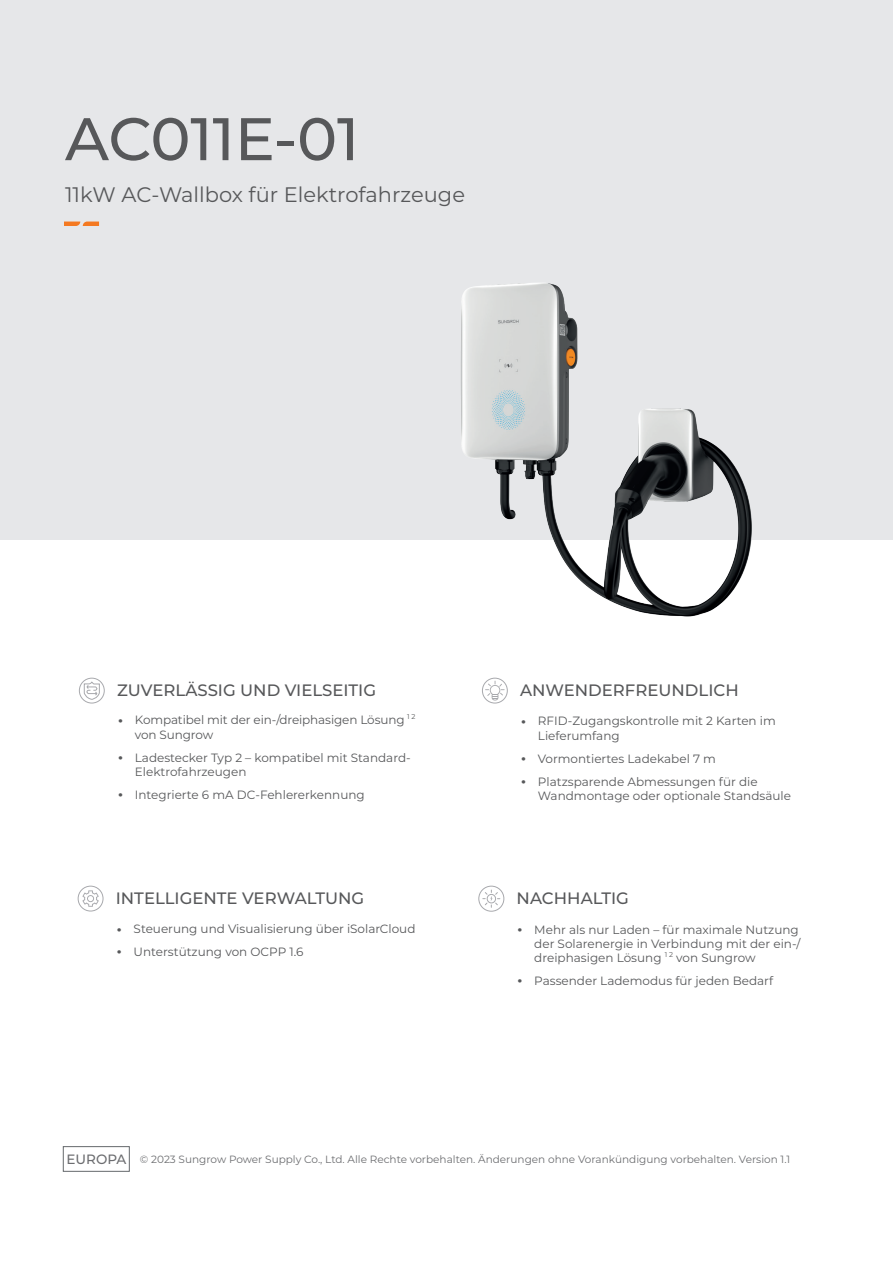
<style>
.page{position:relative;width:893px;height:1263px;background:#fff}
.page>*{position:absolute;margin:0;border:0;box-sizing:border-box;transform-origin:0 0}
.t1{font:500 60px "Montserrat";color:#57585a}
.t2{font:21px "Montserrat";color:#57585a}
.t3{font:500 16.5px "Montserrat";color:#57585a}
.t4{font:12px/14.4px "Montserrat";color:#57585a}
.t5{font:10.5px "Montserrat";color:#6c6d70}
.t6{font:7.05px "Montserrat";color:#57585a}
.s1{font-family:"Arial";font-weight:700}
.s2{font-weight:500;font-size:13.5px}
</style>
<div class="page">
<div style="left:63px;top:1146px;width:66px;height:25px;background:#fff;border:1px solid #65696c"></div>
<img style="left:435px;top:246px;width:323px;height:371px">
<svg style="left:64px;top:222px;width:35px;height:4px"></svg>
<div style="left:79px;top:678px;width:26px;height:25px;border:1px solid #a8a9ad;border-radius:50%"></div>
<svg style="left:83px;top:681px;width:17px;height:19px"></svg>
<div style="left:78px;top:886px;width:25px;height:25px;border:1px solid #a8a9ad;border-radius:50%"></div>
<svg style="left:82px;top:890px;width:17px;height:17px"></svg>
<div style="left:482px;top:678px;width:26px;height:25px;border:1px solid #a8a9ad;border-radius:50%"></div>
<svg style="left:485px;top:681px;width:20px;height:19px"></svg>
<svg style="left:482px;top:889px;width:19px;height:19px"></svg>
<div style="left:478px;top:886px;width:26px;height:26px;border:1px solid #a8a9ad;border-radius:50%"></div>
<h1 class="t1" style="left:65px;top:97px;width:296px">AC011E-01</h1>
<h2 class="t2" style="left:65px;top:180px;width:401px">11kW AC-Wallbox für Elektrofahrzeuge</h2>
<h3 class="t3" style="left:117px;top:678px;width:261px">ZUVERLÄSSIG UND VIELSEITIG</h3>
<p class="t4" style="left:118px;top:712px;width:288px"><span class="s1">•</span> Kompatibel mit der ein-/dreiphasigen Lösung</p>
<p class="t6" style="left:407px;top:711px;width:10px">1 2</p>
<p class="t4" style="left:135px;top:727px;width:80px">von Sungrow</p>
<p class="t4" style="left:135px;top:750px;width:277px;text-indent:-16px"><span class="s1">•</span> Ladestecker Typ 2 – kompatibel mit Standard-<br>Elektrofahrzeugen</p>
<p class="t4" style="left:118px;top:787px;width:248px"><span class="s1">•</span> Integrierte 6 mA DC-Fehlererkennung</p>
<h3 class="t3" style="left:116px;top:887px;width:250px">INTELLIGENTE VERWALTUNG</h3>
<p class="t4" style="left:117px;top:921px;width:300px"><span class="s1">•</span> Steuerung und Visualisierung über iSolarCloud</p>
<p class="t4" style="left:117px;top:944px;width:188px"><span class="s1">•</span> Unterstützung von OCPP 1.6</p>
<h3 class="t3" style="left:520px;top:679px;width:220px">ANWENDERFREUNDLICH</h3>
<p class="t4" style="left:538px;top:713px;width:239px;text-indent:-16px"><span class="s1">•</span> RFID-Zugangskontrolle mit 2 Karten im<br>Lieferumfang</p>
<p class="t4" style="left:521px;top:751px;width:196px"><span class="s1">•</span> Vormontiertes Ladekabel 7 m</p>
<p class="t4" style="left:538px;top:774px;width:255px;text-indent:-16px"><span class="s1">•</span> Platzsparende Abmessungen für die<br>Wandmontage oder optionale Standsäule</p>
<h3 class="t3" style="left:517px;top:887px;width:114px">NACHHALTIG</h3>
<p class="t4" style="left:534px;top:922px;width:268px;text-indent:-16px"><span class="s1">•</span> Mehr als nur Laden – für maximale Nutzung der Solarenergie in Verbindung mit der ein-/ dreiphasigen Lösung</p>
<p class="t6" style="left:665px;top:949px;width:10px">1 2</p>
<p class="t4" style="left:676px;top:950px;width:81px">von Sungrow</p>
<p class="t4" style="left:518px;top:973px;width:257px"><span class="s1">•</span> Passender Lademodus für jeden Bedarf</p>
<p class="t5" style="left:67px;top:1152px;width:725px"><span class="s2">EUROPA</span> © 2023 Sungrow Power Supply Co., Ltd. Alle Rechte vorbehalten. Änderungen ohne Vorankündigung vorbehalten. Version 1.1</p>
</div>
